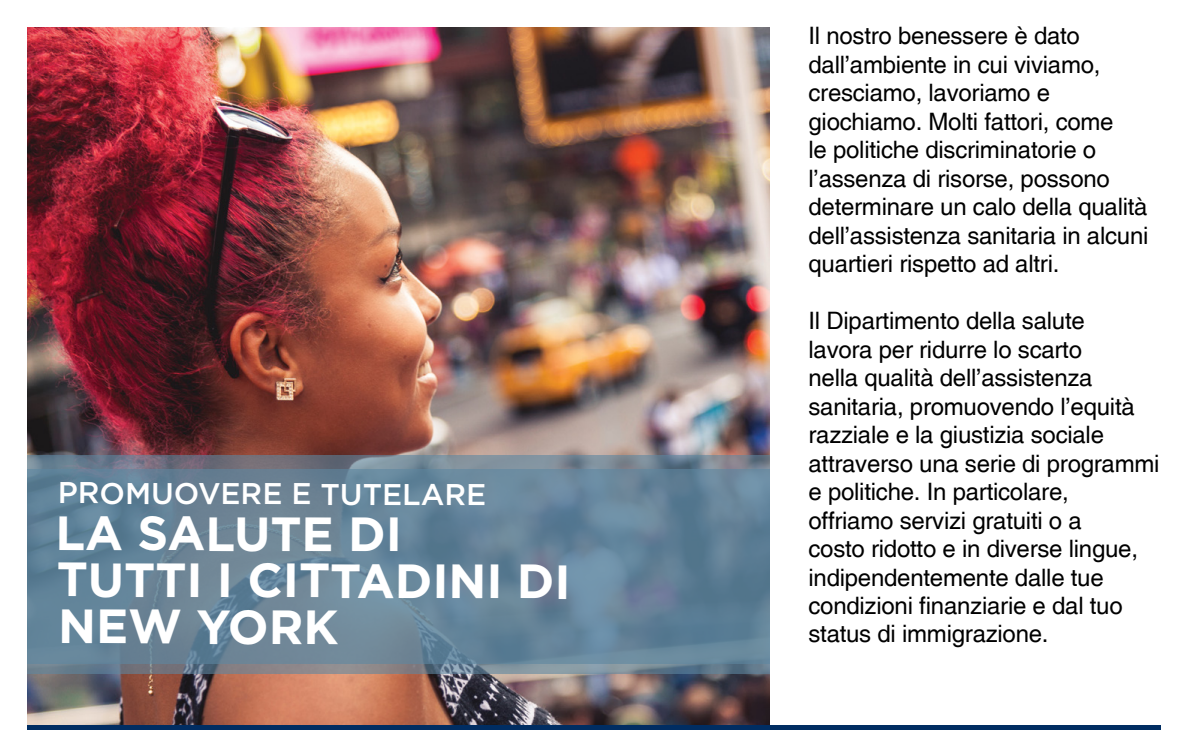
<style>
.page{position:relative;width:1188px;height:756px;background:#fff}
.page>*{position:absolute;margin:0;border:0;box-sizing:border-box;transform-origin:0 0}
.t1{font:700 48px/46.5px "Gotham";letter-spacing:-.005em;color:#fff}
.t2{font:500 30px "Gotham";letter-spacing:-.005em;color:#fff}
.t3{font:24px/28.5px "Helvetica";letter-spacing:-.01em;color:#000}
</style>
<div class="page">
<img style="left:27px;top:27px;width:743px;height:698px">
<svg style="left:27px;top:456px;width:743px;height:218px;background:#74808e"></svg>
<svg style="left:27px;top:470px;width:743px;height:194px;background:#658398"></svg>
<div style="left:27px;top:725px;width:1134px;height:5px;background:#002d62"></div>
<p class="t2" style="left:58px;top:477px;width:430px">PROMUOVERE E TUTELARE</p>
<h1 class="t1" style="left:56px;top:509px;width:517px">LA SALUTE DI<br>TUTTI I CITTADINI DI<br>NEW YORK</h1>
<p class="t3" style="left:808px;top:21px;width:341px">Il nostro benessere è dato dall’ambiente in cui viviamo, cresciamo, lavoriamo e giochiamo. Molti fattori, come<br>le politiche discriminatorie o l’assenza di risorse, possono determinare un calo della qualità dell’assistenza sanitaria in alcuni quartieri rispetto ad altri.</p>
<p class="t3" style="left:808px;top:306px;width:353px">Il Dipartimento della salute<br>lavora per ridurre lo scarto<br>nella qualità dell’assistenza sanitaria, promuovendo l’equità razziale e la giustizia sociale attraverso una serie di programmi e politiche. In particolare, offriamo servizi gratuiti o a<br>costo ridotto e in diverse lingue, indipendentemente dalle tue condizioni finanziarie e dal tuo status di immigrazione.</p>
</div>
